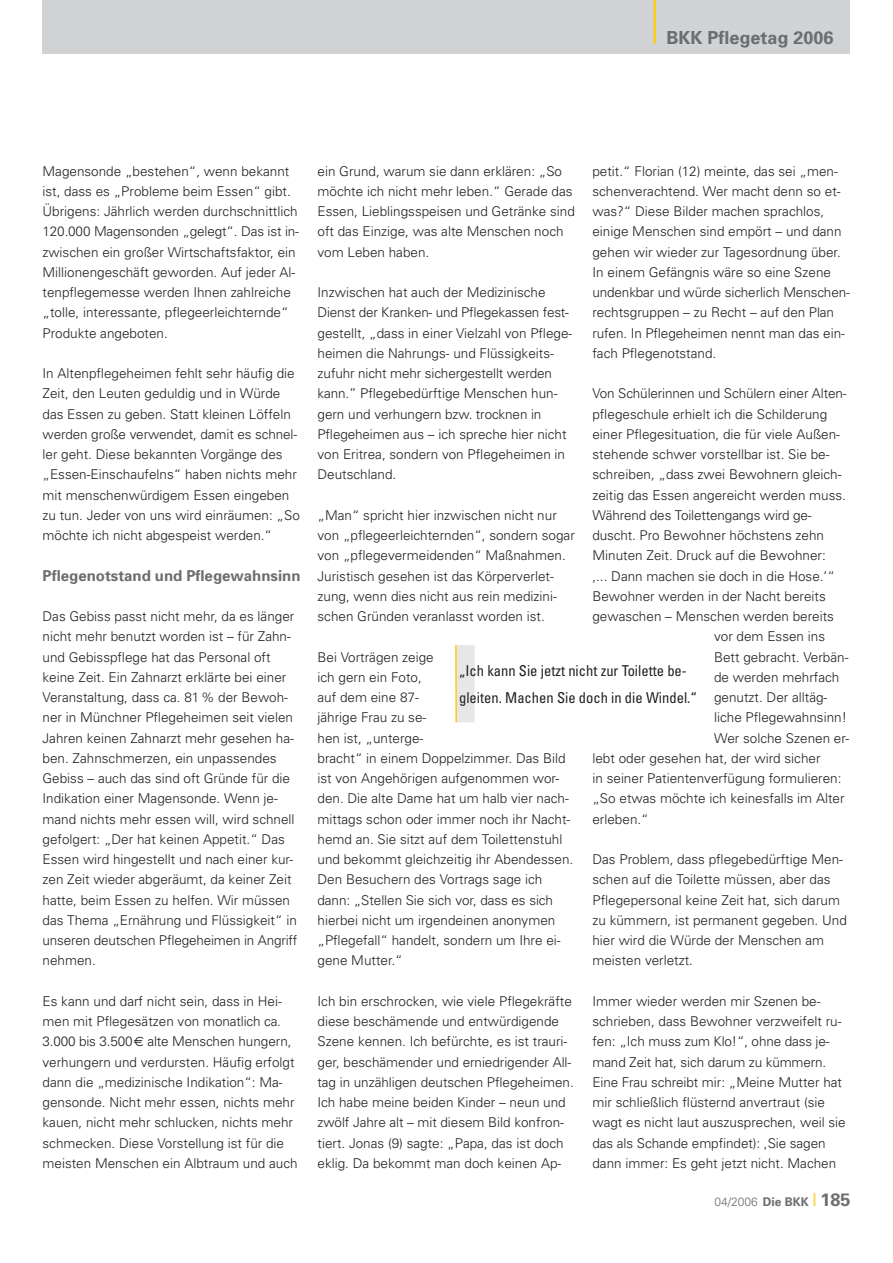
<style>
.page{position:relative;width:893px;height:1263px;background:#fff}
.page>*{position:absolute;margin:0;border:0;box-sizing:border-box;transform-origin:0 0}
.t1{font:700 18px "Univers";color:#6c6d70}
.t2{font:condensed 15px/27px "Univers";color:#231f20}
.t3{font:700 15px "Univers";color:#6c6d70}
.t4{font:300 13.5px/20.2px "Univers";color:#231f20}
.t5{font:300 12px "Univers";color:#6c6d70}
.s1{font-family:"Euro Sans";font-weight:400}
.s2{font-weight:700}
.s3{font-weight:900;font-size:18px;color:#fed767}
.s4{font-weight:700;font-size:18px}
</style>
<div class="page">
<div style="left:43px;top:0;width:807px;height:54px;background:#d1d2d4"></div>
<hr style="left:654px;top:0;width:2px;height:44px;background:#feca0a">
<div style="left:456px;top:645px;width:19px;height:77px;background:#e6e7e9"></div>
<hr style="left:455px;top:645px;width:2px;height:77px;background:#feca0a">
<h1 class="t1" style="left:666px;top:31px;width:169px">BKK Pflegetag 2006</h1>
<p class="t4" style="left:43px;top:162px;width:258px">Magensonde „bestehen“, wenn bekannt ist, dass es „Probleme beim Essen“ gibt.<br>Übrigens: Jährlich werden durchschnittlich 120.000 Magensonden „gelegt“. Das ist in&shy;zwischen ein großer Wirtschaftsfaktor, ein Millionengeschäft geworden. Auf jeder Al&shy;tenpflegemesse werden Ihnen zahlreiche „tolle, interessante, pflegeerleichternde“ Produkte angeboten.</p>
<p class="t4" style="left:43px;top:364px;width:259px">In Altenpflegeheimen fehlt sehr häufig die Zeit, den Leuten geduldig und in Würde das Essen zu geben. Statt kleinen Löffeln werden große verwendet, damit es schnel&shy;ler geht. Diese bekannten Vorgänge des „Essen-Einschaufelns“ haben nichts mehr mit menschenwürdigem Essen eingeben zu tun. Jeder von uns wird einräumen: „So möchte ich nicht abgespeist werden.“</p>
<p class="t3" style="left:43px;top:570px;width:259px">Pflegenotstand und Pflegewahnsinn</p>
<p class="t4" style="left:43px;top:607px;width:256px">Das Gebiss passt nicht mehr, da es länger nicht mehr benutzt worden ist – für Zahn&shy;und Gebisspflege hat das Personal oft keine Zeit. Ein Zahnarzt erklärte bei einer Veranstaltung, dass ca. 81 % der Bewoh&shy;ner in Münchner Pflegeheimen seit vielen Jahren keinen Zahnarzt mehr gesehen ha&shy;ben. Zahnschmerzen, ein unpassendes Gebiss – auch das sind oft Gründe für die Indikation einer Magensonde. Wenn je&shy;mand nichts mehr essen will, wird schnell gefolgert: „Der hat keinen Appetit.“ Das Essen wird hingestellt und nach einer kur&shy;zen Zeit wieder abgeräumt, da keiner Zeit hatte, beim Essen zu helfen. Wir müssen das Thema „Ernährung und Flüssigkeit“ in unseren deutschen Pflegeheimen in Angriff nehmen.</p>
<p class="t4" style="left:43px;top:992px;width:257px">Es kann und darf nicht sein, dass in Hei&shy;men mit Pflegesätzen von monatlich ca.<br>3.000 bis 3.500 <span class="s1">€</span> alte Menschen hungern, verhungern und verdursten. Häufig erfolgt dann die „medizinische Indikation“: Ma&shy;gensonde. Nicht mehr essen, nichts mehr kauen, nicht mehr schlucken, nichts mehr schmecken. Diese Vorstellung ist für die meisten Menschen ein Albtraum und auch</p>
<p class="t4" style="left:318px;top:162px;width:259px">ein Grund, warum sie dann erklären: „So möchte ich nicht mehr leben.“ Gerade das Essen, Lieblingsspeisen und Getränke sind oft das Einzige, was alte Menschen noch vom Leben haben.</p>
<p class="t4" style="left:318px;top:283px;width:256px">Inzwischen hat auch der Medizinische Dienst der Kranken- und Pflegekassen fest&shy;gestellt, „dass in einer Vielzahl von Pflege&shy;heimen die Nahrungs- und Flüssigkeits&shy;zufuhr nicht mehr sichergestellt werden kann.” Pflegebedürftige Menschen hun&shy;gern und verhungern bzw. trocknen in Pflegeheimen aus – ich spreche hier nicht von Eritrea, sondern von Pflegeheimen in Deutschland.</p>
<p class="t4" style="left:318px;top:506px;width:259px">„Man“ spricht hier inzwischen nicht nur von „pflegeerleichternden“, sondern sogar von „pflegevermeidenden“ Maßnahmen.<br>Juristisch gesehen ist das Körperverlet&shy;zung, wenn dies nicht aus rein medizini&shy;schen Gründen veranlasst worden ist.</p>
<p class="t4" style="left:318px;top:648px;width:257px">Bei Vorträgen zeige<br>ich gern ein Foto,<br>auf dem eine 87-<br>jährige Frau zu se-<br>hen ist, „unterge-<br>bracht“ in einem Doppelzimmer. Das Bild ist von Angehörigen aufgenommen wor&shy;den. Die alte Dame hat um halb vier nach&shy;mittags schon oder immer noch ihr Nacht&shy;hemd an. Sie sitzt auf dem Toilettenstuhl und bekommt gleichzeitig ihr Abendessen.<br>Den Besuchern des Vortrags sage ich dann: „Stellen Sie sich vor, dass es sich hierbei nicht um irgendeinen anonymen „Pflegefall“ handelt, sondern um Ihre ei&shy;gene Mutter.“</p>
<p class="t4" style="left:318px;top:992px;width:258px">Ich bin erschrocken, wie viele Pflegekräfte diese beschämende und entwürdigende Szene kennen. Ich befürchte, es ist trauri&shy;ger, beschämender und erniedrigender All&shy;tag in unzähligen deutschen Pflegeheimen.<br>Ich habe meine beiden Kinder – neun und zwölf Jahre alt – mit diesem Bild konfron&shy;tiert. Jonas (9) sagte: „Papa, das ist doch eklig. Da bekommt man doch keinen Ap-</p>
<p class="t4" style="left:592px;top:162px;width:259px">petit.“ Florian (12) meinte, das sei „men&shy;schenverachtend. Wer macht denn so et&shy;was?“ Diese Bilder machen sprachlos, einige Menschen sind empört – und dann gehen wir wieder zur Tagesordnung über.<br>In einem Gefängnis wäre so eine Szene undenkbar und würde sicherlich Menschen&shy;rechtsgruppen – zu Recht – auf den Plan rufen. In Pflegeheimen nennt man das ein&shy;fach Pflegenotstand.</p>
<p class="t4" style="left:592px;top:385px;width:256px">Von Schülerinnen und Schülern einer Alten-</p>
<p class="t4" style="left:592px;top:405px;width:236px">pflegeschule erhielt ich die Schilderung</p>
<p class="t4" style="left:592px;top:425px;width:249px">einer Pflegesituation, die für viele Außen-</p>
<p class="t4" style="left:592px;top:445px;width:239px">stehende schwer vorstellbar ist. Sie be-</p>
<p class="t4" style="left:592px;top:466px;width:251px">schreiben, „dass zwei Bewohnern gleich-</p>
<p class="t4" style="left:592px;top:486px;width:255px">zeitig das Essen angereicht werden muss.</p>
<p class="t4" style="left:592px;top:506px;width:221px">Während des Toilettengangs wird ge-</p>
<p class="t4" style="left:592px;top:526px;width:233px">duscht. Pro Bewohner höchstens zehn</p>
<p class="t4" style="left:592px;top:547px;width:235px">Minuten Zeit. Druck auf die Bewohner:</p>
<p class="t4" style="left:592px;top:567px;width:244px">,... Dann machen sie doch in die Hose.’“</p>
<p class="t4" style="left:592px;top:587px;width:235px">Bewohner werden in der Nacht bereits</p>
<p class="t4" style="left:592px;top:607px;width:243px">gewaschen – Menschen werden bereits</p>
<p class="t4" style="left:714px;top:628px;width:113px">vor dem Essen ins</p>
<p class="t4" style="left:714px;top:648px;width:136px">Bett gebracht. Verbän-</p>
<p class="t4" style="left:714px;top:668px;width:127px">de werden mehrfach</p>
<p class="t4" style="left:714px;top:688px;width:115px">genutzt. Der alltäg-</p>
<p class="t4" style="left:714px;top:709px;width:134px">liche Pflegewahnsinn!</p>
<p class="t4" style="left:714px;top:729px;width:137px">Wer solche Szenen er-</p>
<p class="t4" style="left:592px;top:749px;width:230px">lebt oder gesehen hat, der wird sicher</p>
<p class="t4" style="left:592px;top:769px;width:251px">in seiner Patientenverfügung formulieren:</p>
<p class="t4" style="left:592px;top:790px;width:254px">„So etwas möchte ich keinesfalls im Alter</p>
<p class="t4" style="left:592px;top:810px;width:58px">erleben.“</p>
<p class="t4" style="left:592px;top:850px;width:256px">Das Problem, dass pflegebedürftige Men&shy;schen auf die Toilette müssen, aber das Pflegepersonal keine Zeit hat, sich darum zu kümmern, ist permanent gegeben. Und hier wird die Würde der Menschen am meisten verletzt.</p>
<p class="t4" style="left:592px;top:992px;width:255px">Immer wieder werden mir Szenen be&shy;schrieben, dass Bewohner verzweifelt ru&shy;fen: „Ich muss zum Klo!“, ohne dass je&shy;mand Zeit hat, sich darum zu kümmern.<br>Eine Frau schreibt mir: „Meine Mutter hat mir schließlich flüsternd anvertraut (sie wagt es nicht laut auszusprechen, weil sie das als Schande empfindet): ,Sie sagen dann immer: Es geht jetzt nicht. Machen</p>
<p class="t2" style="left:459px;top:658px;width:239px">„Ich kann Sie jetzt nicht zur Toilette be&shy;gleiten. Machen Sie doch in die Windel.“</p>
<p class="t5" style="left:714px;top:1198px;width:138px">04/2006 <span class="s2">Die BKK</span> <span class="s3">|</span> <span class="s4">185</span></p>
</div>
